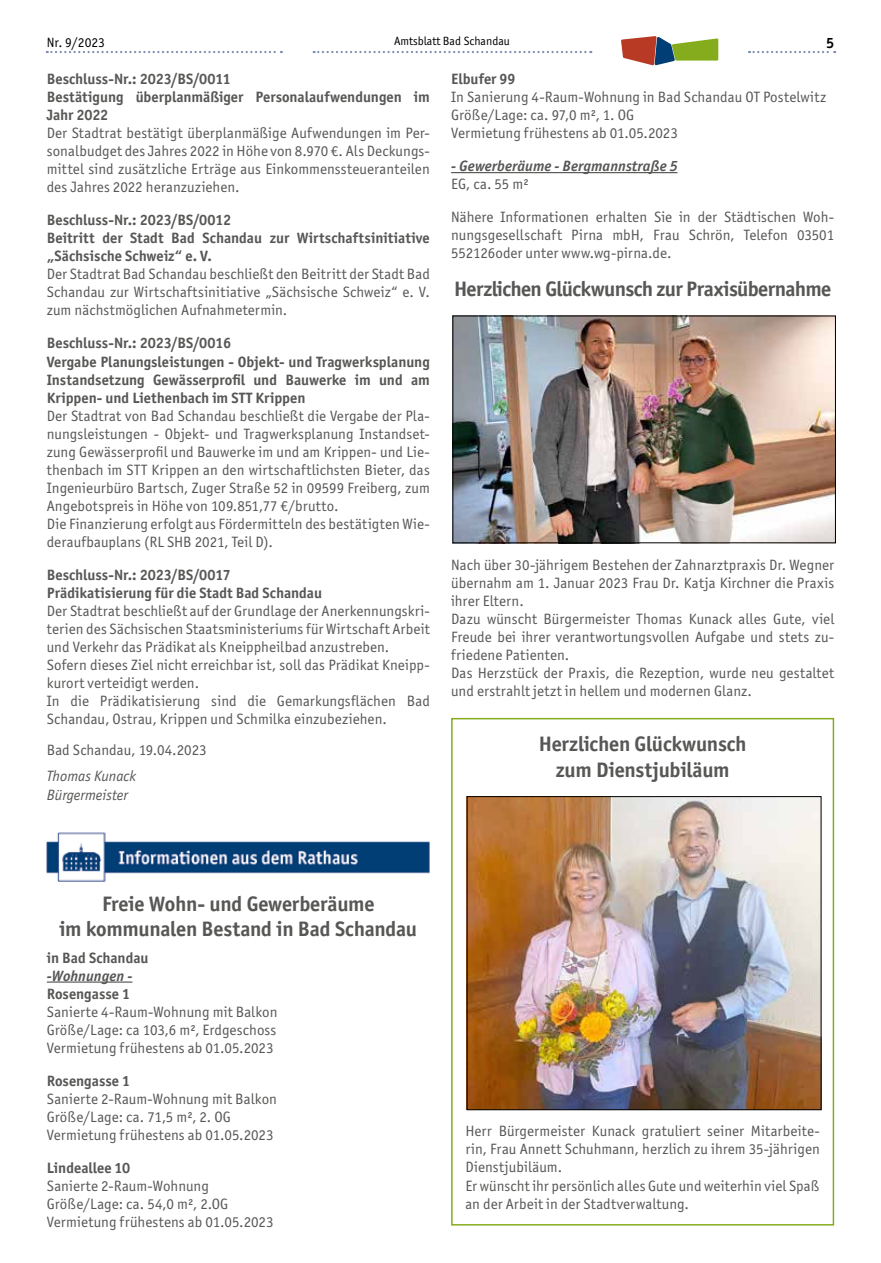
<style>
.page{position:relative;width:881px;height:1263px;background:#fff}
.page>*{position:absolute;margin:0;border:0;box-sizing:border-box;transform-origin:0 0}
.t1{font:700 21px/25.2px "Officina San ITC";letter-spacing:-.015em;color:#575756;text-align:center}
.t2{font:15px/18px "Officina San ITC";letter-spacing:.005em;color:#575756}
.t3{font:700 15px/18px "Officina San ITC";color:#575756}
.t4{font:italic 700 15px "Officina San ITC";letter-spacing:.005em;color:#575756}
.t5{font:italic 15px/18px "Officina San ITC";color:#575756}
.t6{font:700 15px "Officina San ITC";color:#000}
.t7{font:13.5px "Officina San ITC";color:#000}
.t8{font:12px "Officina San ITC";color:#000}
</style>
<div class="page">
<svg style="left:313px;top:51px;width:278px;height:2px"></svg>
<svg style="left:47px;top:51px;width:235px;height:2px"></svg>
<svg style="left:748px;top:51px;width:86px;height:2px"></svg>
<svg style="left:621px;top:36px;width:97px;height:29px"></svg>
<hr style="left:451px;top:172px;width:226px;height:1px;background:#575756">
<img style="left:454px;top:318px;width:379px;height:223px">
<div style="left:452px;top:316px;width:383px;height:227px;border:1px solid #000"></div>
<img style="left:468px;top:798px;width:351px;height:310px">
<div style="left:466px;top:796px;width:355px;height:314px;border:1px solid #000"></div>
<div style="left:451px;top:718px;width:382px;height:507px;border:2px solid #85ac1c"></div>
<hr style="left:47px;top:981px;width:85px;height:2px;background:#575756">
<img style="left:47px;top:832px;width:382px;height:49px">
<p class="t7" style="left:47px;top:34px;width:60px">Nr. 9/2023</p>
<p class="t8" style="left:394px;top:34px;width:117px">Amtsblatt Bad Schandau</p>
<p class="t6" style="left:825px;top:34px;width:10px">5</p>
<p class="t3" style="left:451px;top:70px;width:66px">Elbufer 99</p>
<p class="t2" style="left:451px;top:88px;width:376px">In Sanierung 4-Raum-Wohnung in Bad Schandau OT Postelwitz<br>Größe/Lage: ca. 97,0 m², 1. OG<br>Vermietung frühestens ab 01.05.2023</p>
<p class="t4" style="left:451px;top:157px;width:228px">- Gewerberäume - Bergmannstraße 5</p>
<p class="t2" style="left:451px;top:175px;width:79px">EG, ca. 55 m²</p>
<p class="t2" style="left:451px;top:208px;width:384px;text-align:justify">Nähere Informationen erhalten Sie in der Städtischen Woh&shy;nungsgesellschaft Pirna mbH, Frau Schrön, Telefon 03501<br>552126oder unter www.wg-pirna.de.</p>
<h1 class="t1" style="left:454px;top:276px;width:378px">Herzlichen Glückwunsch zur Praxisübernahme</h1>
<p class="t3" style="left:47px;top:70px;width:384px">Beschluss-Nr.: 2023/BS/0011<br>Bestätigung überplanmäßiger Personalaufwendungen im<br>Jahr 2022</p>
<p class="t2" style="left:47px;top:124px;width:384px;text-align:justify">Der Stadtrat bestätigt überplanmäßige Aufwendungen im Per&shy;sonalbudget des Jahres 2022 in Höhe von 8.970 €. Als Deckungs&shy;mittel sind zusätzliche Erträge aus Einkommenssteueranteilen des Jahres 2022 heranzuziehen.</p>
<p class="t3" style="left:47px;top:211px;width:384px">Beschluss-Nr.: 2023/BS/0012<br>Beitritt der Stadt Bad Schandau zur Wirtschaftsinitiative „Sächsische Schweiz“ e. V.</p>
<p class="t2" style="left:47px;top:265px;width:384px;text-align:justify">Der Stadtrat Bad Schandau beschließt den Beitritt der Stadt Bad Schandau zur Wirtschaftsinitiative „Sächsische Schweiz“ e. V. zum nächstmöglichen Aufnahmetermin.</p>
<p class="t3" style="left:47px;top:334px;width:384px">Beschluss-Nr.: 2023/BS/0016<br>Vergabe Planungsleistungen - Objekt- und Tragwerksplanung Instandsetzung Gewässerprofil und Bauwerke im und am Krippen- und Liethenbach im STT Krippen</p>
<p class="t2" style="left:47px;top:406px;width:384px">Der Stadtrat von Bad Schandau beschließt die Vergabe der Pla&shy;nungsleistungen - Objekt- und Tragwerksplanung Instandset&shy;zung Gewässerprofil und Bauwerke im und am Krippen- und Lie&shy;thenbach im STT Krippen an den wirtschaftlichsten Bieter, das Ingenieurbüro Bartsch, Zuger Straße 52 in 09599 Freiberg, zum Angebotspreis in Höhe von 109.851,77 €/brutto.<br>Die Finanzierung erfolgt aus Fördermitteln des bestätigten Wie&shy;deraufbauplans (RL SHB 2021, Teil D).</p>
<p class="t3" style="left:47px;top:566px;width:276px">Beschluss-Nr.: 2023/BS/0017<br>Prädikatisierung für die Stadt Bad Schandau</p>
<p class="t2" style="left:47px;top:602px;width:384px">Der Stadtrat beschließt auf der Grundlage der Anerkennungskri&shy;terien des Sächsischen Staatsministeriums für Wirtschaft Arbeit und Verkehr das Prädikat als Kneippheilbad anzustreben.<br>Sofern dieses Ziel nicht erreichbar ist, soll das Prädikat Kneipp&shy;kurort verteidigt werden.<br>In die Prädikatisierung sind die Gemarkungsflächen Bad Schandau, Ostrau, Krippen und Schmilka einzubeziehen.</p>
<p class="t2" style="left:47px;top:741px;width:161px">Bad Schandau, 19.04.2023</p>
<p class="t5" style="left:47px;top:767px;width:90px">Thomas Kunack<br>Bürgermeister</p>
<p class="t2" style="left:451px;top:555px;width:384px">Nach über 30-jährigem Bestehen der Zahnarztpraxis Dr. Wegner übernahm am 1. Januar 2023 Frau Dr. Katja Kirchner die Praxis ihrer Eltern.<br>Dazu wünscht Bürgermeister Thomas Kunack alles Gute, viel Freude bei ihrer verantwortungsvollen Aufgabe und stets zu&shy;friedene Patienten.<br>Das Herzstück der Praxis, die Rezeption, wurde neu gestaltet und erstrahlt jetzt in hellem und modernen Glanz.</p>
<h1 class="t1" style="left:538px;top:731px;width:209px">Herzlichen Glückwunsch zum Dienstjubiläum</h1>
<h1 class="t1" style="left:59px;top:891px;width:359px">Freie Wohn- und Gewerberäume<br>im kommunalen Bestand in Bad Schandau</h1>
<p class="t3" style="left:47px;top:948px;width:103px">in Bad Schandau</p>
<p class="t4" style="left:47px;top:966px;width:87px">-Wohnungen -</p>
<p class="t3" style="left:47px;top:984px;width:85px">Rosengasse 1</p>
<p class="t2" style="left:47px;top:1002px;width:232px;text-align:justify">Sanierte 4-Raum-Wohnung mit Balkon Größe/Lage: ca 103,6 m², Erdgeschoss Vermietung frühestens ab 01.05.2023</p>
<p class="t3" style="left:47px;top:1071px;width:85px">Rosengasse 1</p>
<p class="t2" style="left:47px;top:1089px;width:231px">Sanierte 2-Raum-Wohnung mit Balkon<br>Größe/Lage: ca. 71,5 m², 2. OG<br>Vermietung frühestens ab 01.05.2023</p>
<p class="t3" style="left:47px;top:1158px;width:85px">Lindeallee 10</p>
<p class="t2" style="left:47px;top:1177px;width:228px">Sanierte 2-Raum-Wohnung<br>Größe/Lage: ca. 54,0 m², 2.OG<br>Vermietung frühestens ab 01.05.2023</p>
<p class="t2" style="left:465px;top:1122px;width:356px">Herr Bürgermeister Kunack gratuliert seiner Mitarbeite&shy;rin, Frau Annett Schuhmann, herzlich zu ihrem 35-jährigen Dienstjubiläum.<br>Er wünscht ihr persönlich alles Gute und weiterhin viel Spaß an der Arbeit in der Stadtverwaltung.</p>
</div>
